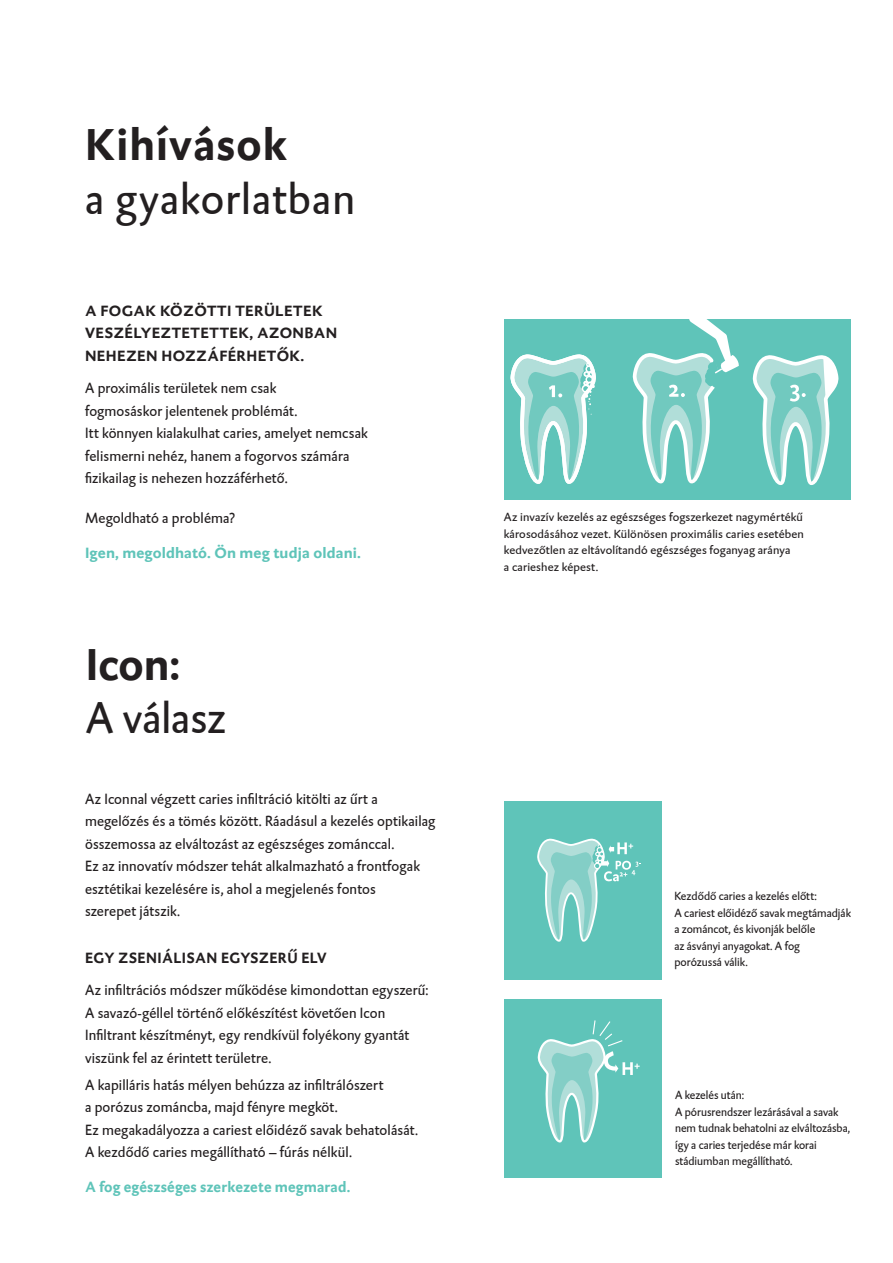
<style>
.page{position:relative;width:893px;height:1263px;background:#fff}
.page>*{position:absolute;margin:0;border:0;box-sizing:border-box;transform-origin:0 0}
.t1{font:45px "DTL Caspari Global";letter-spacing:.025em;color:#231f20}
.t2{font:700 45px "DTL Caspari Global";letter-spacing:.025em;color:#231f20}
.t3{font:15px/22.5px "DTL Caspari Global";letter-spacing:.01em;color:#231f20}
.t4{font:700 15px/22.5px "DTL Caspari Global";letter-spacing:.025em;color:#231f20;scale:1.05 1}
.t5{font:700 15px "DTL Caspari Global";letter-spacing:.01em;color:#5fc4b9;scale:1.05 1}
.t6{font:700 15px "DTL Caspari Global";letter-spacing:.01em;color:#5fc4b9}
.t7{font:700 15px "DTL Caspari Global";letter-spacing:.025em;color:#231f20}
.t8{font:12px/16.5px "DTL Caspari Global";color:#231f20}
.t9{font:12px/16.5px "DTL Caspari Global";color:#231f20;scale:1.05 1}
</style>
<div class="page">
<div style="left:504px;top:319px;width:347px;height:181px;background:#5fc4b9"></div>
<svg style="left:510px;top:354px;width:86px;height:130px"></svg>
<svg style="left:633px;top:319px;width:106px;height:165px"></svg>
<svg style="left:753px;top:355px;width:86px;height:130px"></svg>
<div style="left:504px;top:801px;width:158px;height:179px;background:#5fc4b9"></div>
<svg style="left:537px;top:838px;width:104px;height:104px"></svg>
<div style="left:504px;top:999px;width:158px;height:179px;background:#5fc4b9"></div>
<svg style="left:538px;top:1020px;width:102px;height:123px"></svg>
<h1 class="t2" style="left:85px;top:118px;width:204px">Kihívások</h1>
<h1 class="t1" style="left:85px;top:172px;width:271px">a gyakorlatban</h1>
<p class="t4" style="left:85px;top:299px;width:242px">A FOGAK KÖZÖTTI TERÜLETEK<br>VESZÉLYEZTETETTEK, AZONBAN<br>NEHEZEN HOZZÁFÉRHETŐK.</p>
<p class="t3" style="left:85px;top:377px;width:284px">A proximális területek nem csak<br>fogmosáskor jelentenek problémát.<br>Itt könnyen kialakulhat caries, amelyet nemcsak felismerni nehéz, hanem a fogorvos számára fizikailag is nehezen hozzáférhető.</p>
<p class="t3" style="left:85px;top:506px;width:151px">Megoldható a probléma?</p>
<p class="t5" style="left:85px;top:544px;width:264px">Igen, megoldható. Ön meg tudja oldani.</p>
<h1 class="t2" style="left:86px;top:638px;width:96px">Icon:</h1>
<h1 class="t1" style="left:86px;top:691px;width:142px">A válasz</h1>
<p class="t3" style="left:85px;top:787px;width:352px">Az Iconnal végzett caries infiltráció kitölti az űrt a megelőzés és a tömés között. Ráadásul a kezelés optikailag összemossa az elváltozást az egészséges zománccal.<br>Ez az innovatív módszer tehát alkalmazható a frontfogak esztétikai kezelésére is, ahol a megjelenés fontos<br>szerepet játszik.</p>
<p class="t7" style="left:85px;top:949px;width:243px">EGY ZSENIÁLISAN EGYSZERŰ ELV</p>
<p class="t3" style="left:85px;top:979px;width:345px">Az infiltrációs módszer működése kimondottan egyszerű:<br>A savazó-géllel történő előkészítést követően Icon Infiltrant készítményt, egy rendkívül folyékony gyantát viszünk fel az érintett területre.</p>
<p class="t3" style="left:85px;top:1073px;width:334px">A kapilláris hatás mélyen behúzza az infiltrálószert<br>a porózus zománcba, majd fényre megköt.<br>Ez megakadályozza a cariest előidéző savak behatolását.<br>A kezdődő caries megállítható – fúrás nélkül.</p>
<p class="t6" style="left:85px;top:1178px;width:267px">A fog egészséges szerkezete megmarad.</p>
<p class="t9" style="left:504px;top:509px;width:287px">Az invazív kezelés az egészséges fogszerkezet nagymértékű károsodásához vezet. Különösen proximális caries esetében kedvezőtlen az eltávolítandó egészséges foganyag aránya<br>a carieshez képest.</p>
<p class="t8" style="left:674px;top:888px;width:178px">Kezdődő caries a kezelés előtt:<br>A cariest előidéző savak megtámadják a zománcot, és kivonják belőle<br>az ásványi anyagokat. A fog<br>porózussá válik.</p>
<p class="t8" style="left:675px;top:1087px;width:177px">A kezelés után:<br>A pórusrendszer lezárásával a savak nem tudnak behatolni az elváltozásba, így a caries terjedése már korai stádiumban megállítható.</p>
</div>
